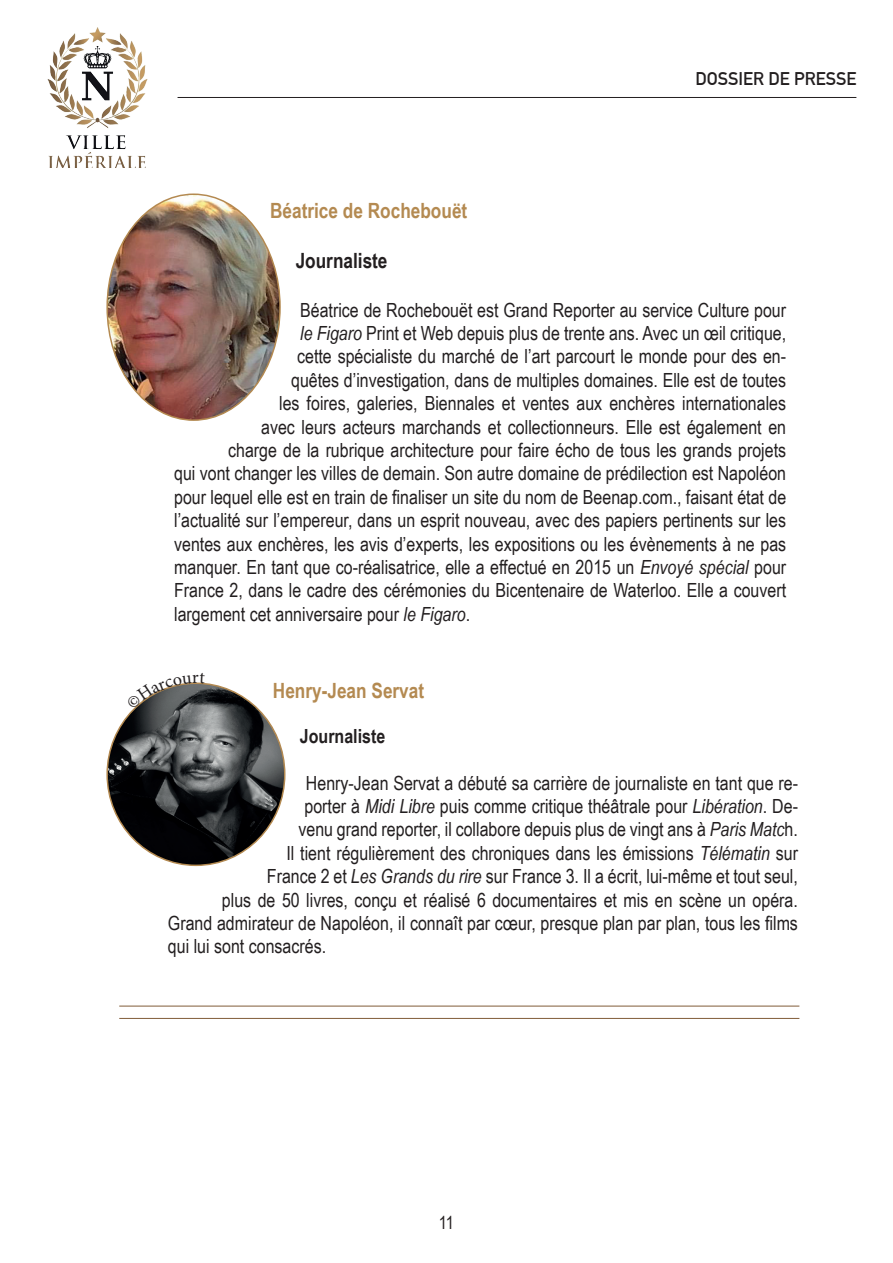
<style>
.page{position:relative;width:893px;height:1263px;background:#fff}
.page>*{position:absolute;margin:0;border:0;box-sizing:border-box;transform-origin:0 0}
.t1{font:700 21px "Arial Narrow";color:#b48a51}
.t2{font:700 21px "Arial Narrow";color:#231f20}
.t3{font:19.5px "Arial Narrow";color:#231f20}
.t4{font:700 19.5px "Arial Narrow";color:#231f20}
.t5{font:700 18px "DIN Alternate";color:#231f20}
.t6{font:18px "Arial Narrow";color:#231f20}
.s1{font-style:italic}
</style>
<div class="page">
<img style="left:47px;top:27px;width:101px;height:141px">
<hr style="left:178px;top:97px;width:678px;height:1px;background:#231f20">
<hr style="left:119px;top:1006px;width:680px;height:1px;background:#815c38">
<hr style="left:119px;top:1018px;width:680px;height:1px;background:#815c38">
<img style="left:109px;top:196px;width:171px;height:224px">
<img style="left:109px;top:685px;width:176px;height:180px">
<svg style="left:126px;top:682px;width:79px;height:27px"></svg>
<p class="t5" style="left:695px;top:68px;width:162px">DOSSIER DE PRESSE</p>
<p class="t1" style="left:270px;top:198px;width:199px">Béatrice de Rochebouët</p>
<p class="t2" style="left:296px;top:248px;width:93px">Journaliste</p>
<p class="t3" style="left:300px;top:298px;width:487px">Béatrice de Rochebouët est Grand Reporter au service Culture pour</p>
<p class="t3" style="left:300px;top:322px;width:488px"><span class="s1">le Figaro</span> Print et Web depuis plus de trente ans. Avec un œil critique,</p>
<p class="t3" style="left:297px;top:345px;width:491px">cette spécialiste du marché de l’art parcourt le monde pour des en-</p>
<p class="t3" style="left:291px;top:369px;width:496px">quêtes d’investigation, dans de multiples domaines. Elle est de toutes</p>
<p class="t3" style="left:279px;top:392px;width:508px">les foires, galeries, Biennales et ventes aux enchères internationales</p>
<p class="t3" style="left:261px;top:415px;width:526px">avec leurs acteurs marchands et collectionneurs. Elle est également en</p>
<p class="t3" style="left:228px;top:439px;width:559px">charge de la rubrique architecture pour faire écho de tous les grands projets</p>
<p class="t3" style="left:174px;top:462px;width:613px">qui vont changer les villes de demain. Son autre domaine de prédilection est Napoléon</p>
<p class="t3" style="left:174px;top:486px;width:613px">pour lequel elle est en train de finaliser un site du nom de Beenap.com., faisant état de</p>
<p class="t3" style="left:174px;top:509px;width:613px">l’actualité sur l’empereur, dans un esprit nouveau, avec des papiers pertinents sur les</p>
<p class="t3" style="left:174px;top:532px;width:614px">ventes aux enchères, les avis d’experts, les expositions ou les évènements à ne pas</p>
<p class="t3" style="left:174px;top:556px;width:613px">manquer. En tant que co-réalisatrice, elle a effectué en 2015 un <span class="s1">Envoyé spécial</span> pour</p>
<p class="t3" style="left:174px;top:579px;width:613px">France 2, dans le cadre des cérémonies du Bicentenaire de Waterloo. Elle a couvert</p>
<p class="t3" style="left:174px;top:603px;width:297px">largement cet anniversaire pour <span class="s1">le Figaro</span>.</p>
<p class="t1" style="left:273px;top:678px;width:153px">Henry-Jean Servat</p>
<p class="t4" style="left:300px;top:724px;width:87px">Journaliste</p>
<p class="t3" style="left:306px;top:771px;width:494px">Henry-Jean Servat a débuté sa carrière de journaliste en tant que re-</p>
<p class="t3" style="left:304px;top:795px;width:495px">porter à <span class="s1">Midi Libre</span> puis comme critique théâtrale pour <span class="s1">Libération</span>. De-</p>
<p class="t3" style="left:298px;top:818px;width:501px">venu grand reporter, il collabore depuis plus de vingt ans à <span class="s1">Paris Matc</span>h.</p>
<p class="t3" style="left:286px;top:841px;width:513px">Il tient régulièrement des chroniques dans les émissions <span class="s1">Télématin</span> sur</p>
<p class="t3" style="left:267px;top:865px;width:532px">France 2 et <span class="s1">Les Grands du rire</span> sur France 3. Il a écrit, lui-même et tout seul,</p>
<p class="t3" style="left:222px;top:888px;width:577px">plus de 50 livres, conçu et réalisé 6 documentaires et mis en scène un opéra.</p>
<p class="t3" style="left:168px;top:912px;width:631px">Grand admirateur de Napoléon, il connaît par cœur, presque plan par plan, tous les films</p>
<p class="t3" style="left:168px;top:935px;width:160px">qui lui sont consacrés.</p>
<p class="t6" style="left:439px;top:1212px;width:17px">11</p>
</div>
